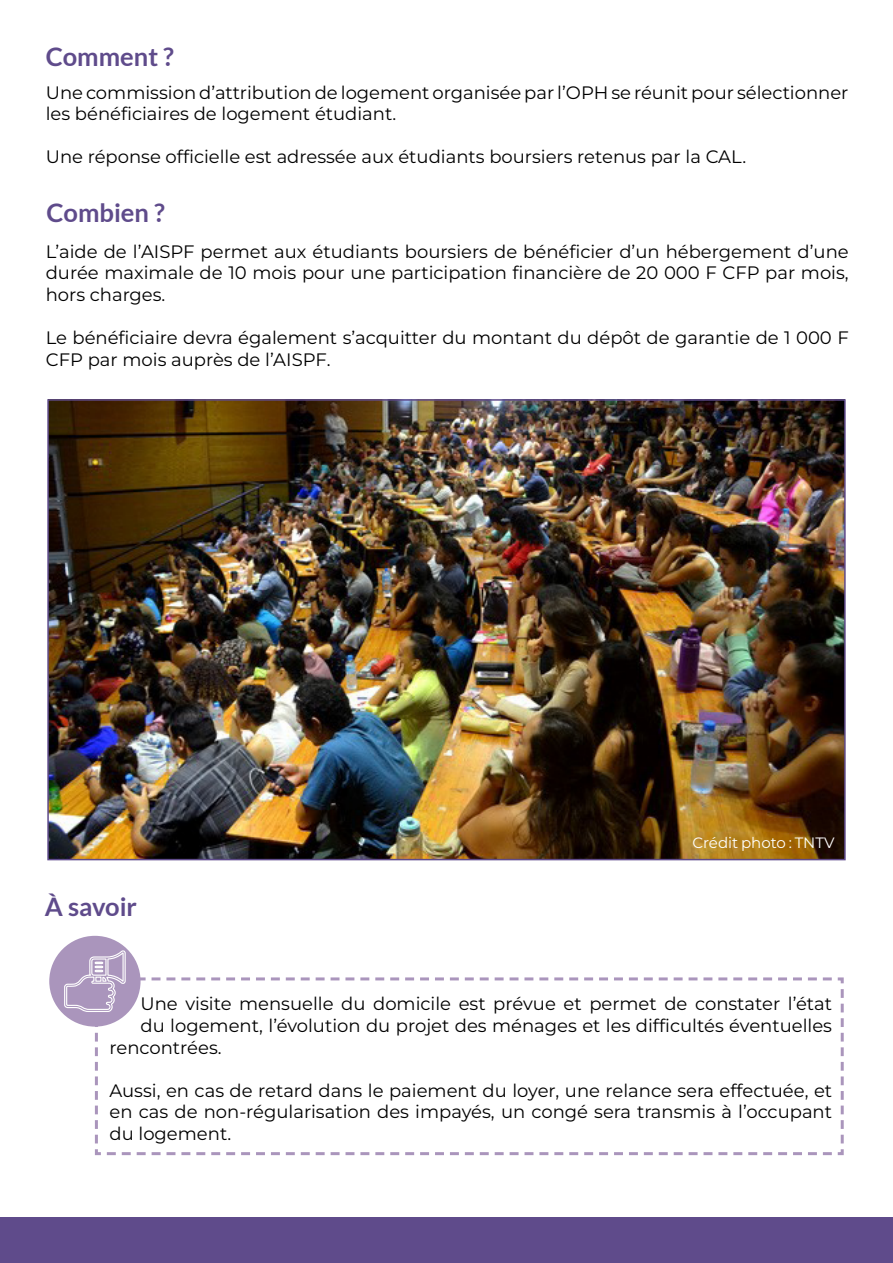
<style>
.page{position:relative;width:893px;height:1263px;background:#fff}
.page>*{position:absolute;margin:0;border:0;box-sizing:border-box;transform-origin:0 0}
.t1{font:700 25.5px "Lato";color:#5f4b8b}
.t2{font:18px/21.6px "Montserrat";color:#000}
.t3{font:15px "Montserrat";color:#fff}
</style>
<div class="page">
<div style="left:0;top:1218px;width:893px;height:45px;background:#5f4b8b"></div>
<svg style="left:95px;top:977px;width:749px;height:179px"></svg>
<div style="left:49px;top:936px;width:92px;height:90px;background:#aa95bc;border-radius:50%"></div>
<svg style="left:63px;top:950px;width:769px;height:196px"></svg>
<img style="left:47px;top:399px;width:799px;height:462px">
<hr style="left:892px;top:0;width:1px;height:45px;background:#5f4b8b">
<h1 class="t1" style="left:46px;top:42px;width:130px">Comment ?</h1>
<p class="t2" style="left:46px;top:81px;width:804px">Une commission d’attribution de logement organisée par l’OPH se réunit pour sélectionner les bénéficiaires de logement étudiant.</p>
<p class="t2" style="left:46px;top:146px;width:702px">Une réponse officielle est adressée aux étudiants boursiers retenus par la CAL.</p>
<h1 class="t1" style="left:46px;top:198px;width:120px">Combien ?</h1>
<p class="t2" style="left:46px;top:240px;width:804px;text-align:justify">L’aide de l’AISPF permet aux étudiants boursiers de bénéficier d’un hébergement d’une durée maximale de 10 mois pour une participation financière de 20 000 F CFP par mois, hors charges.</p>
<p class="t2" style="left:46px;top:327px;width:804px">Le bénéficiaire devra également s’acquitter du montant du dépôt de garantie de 1 000 F<br>CFP par mois auprès de l’AISPF.</p>
<h1 class="t1" style="left:45px;top:892px;width:94px">À savoir</h1>
<p class="t3" style="left:692px;top:832px;width:144px">Crédit photo : TNTV</p>
<p class="t2" style="left:141px;top:993px;width:693px">Une visite mensuelle du domicile est prévue et permet de constater l’état</p>
<p class="t2" style="left:141px;top:1014px;width:693px">du logement, l’évolution du projet des ménages et les difficultés éventuelles</p>
<p class="t2" style="left:109px;top:1036px;width:114px">rencontrées.</p>
<p class="t2" style="left:109px;top:1079px;width:724px;text-align:justify">Aussi, en cas de retard dans le paiement du loyer, une relance sera effectuée, et en cas de non-régularisation des impayés, un congé sera transmis à l’occupant du logement.</p>
</div>
